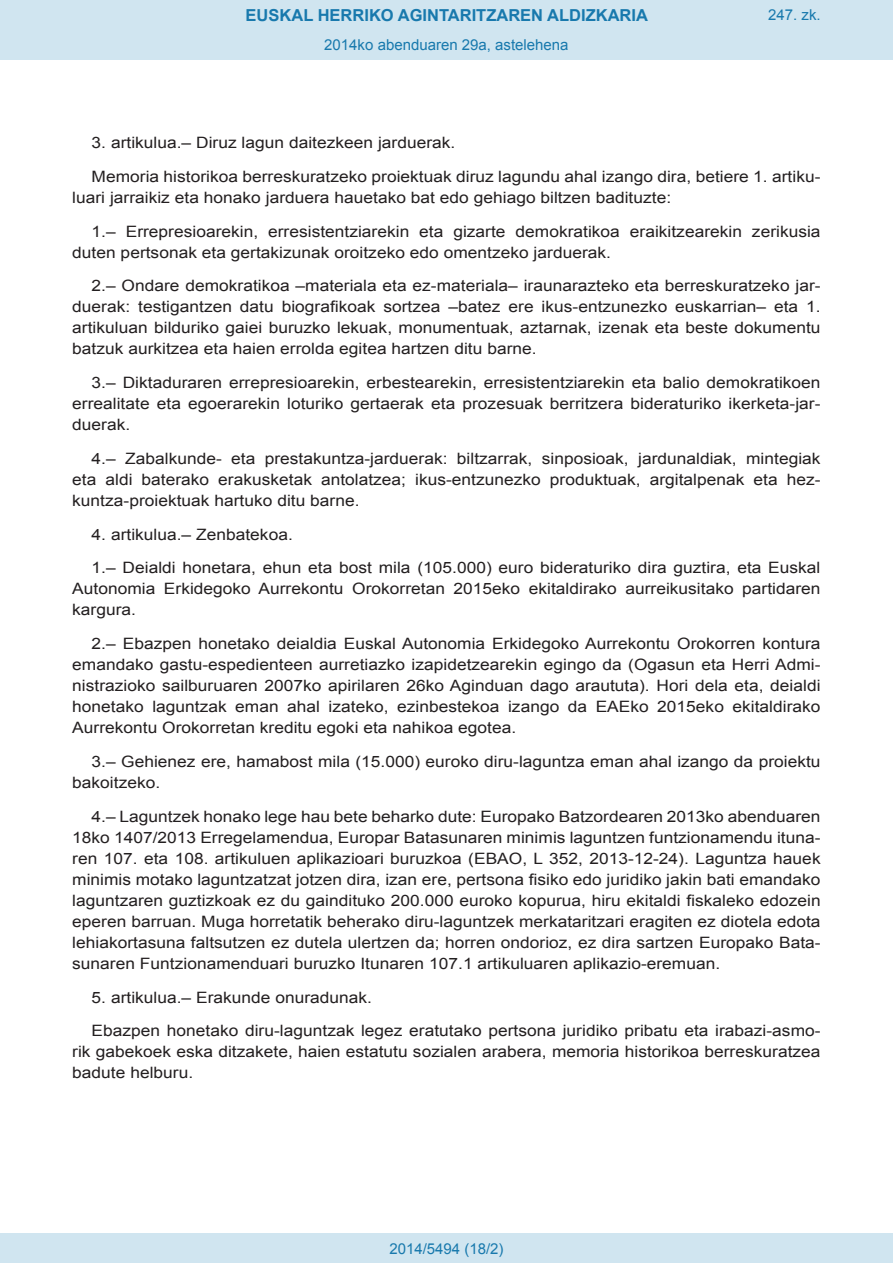
<style>
.page{position:relative;width:893px;height:1263px;background:#fff}
.page>*{position:absolute;margin:0;border:0;box-sizing:border-box;transform-origin:0 0}
.t1{font:700 16.5px "Arial";color:#1879ad}
.BOPVDetalle{font:15.6px/21px "Arial";color:#231f20;text-align:justify;scale:1.11 1}
.Paginacion_Centro{font:15px "Arial";color:#1879ad}
</style>
<div class="page">
<div style="left:0;top:0;width:893px;height:60px;background:#d0e5f0"></div>
<div style="left:0;top:1233px;width:893px;height:30px;background:#d0e5f0"></div>
<p class="t1" style="left:246px;top:4px;width:404px">EUSKAL HERRIKO AGINTARITZAREN ALDIZKARIA</p>
<p class="Paginacion_Centro" style="left:324px;top:35px;width:246px">2014ko abenduaren 29a, astelehena</p>
<p class="Paginacion_Centro" style="left:768px;top:5px;width:54px">247. zk.</p>
<p class="BOPVDetalle" style="left:92px;top:132px;width:329px">3. artikulua.– Diruz lagun daitezkeen jarduerak.</p>
<p class="BOPVDetalle" style="left:72px;top:166px;width:676px;text-indent:19px">Memoria historikoa berreskuratzeko proiektuak diruz lagundu ahal izango dira, betiere 1. artiku&shy;luari jarraikiz eta honako jarduera hauetako bat edo gehiago biltzen badituzte:</p>
<p class="BOPVDetalle" style="left:72px;top:221px;width:676px;text-indent:19px">1.– Errepresioarekin, erresistentziarekin eta gizarte demokratikoa eraikitzearekin zerikusia duten pertsonak eta gertakizunak oroitzeko edo omentzeko jarduerak.</p>
<p class="BOPVDetalle" style="left:72px;top:276px;width:676px;text-indent:19px">2.– Ondare demokratikoa –materiala eta ez-materiala– iraunarazteko eta berreskuratzeko jar&shy;duerak: testigantzen datu biografikoak sortzea –batez ere ikus-entzunezko euskarrian– eta 1. artikuluan bilduriko gaiei buruzko lekuak, monumentuak, aztarnak, izenak eta beste dokumentu batzuk aurkitzea eta haien errolda egitea hartzen ditu barne.</p>
<p class="BOPVDetalle" style="left:72px;top:372px;width:676px;text-indent:19px">3.– Diktaduraren errepresioarekin, erbestearekin, erresistentziarekin eta balio demokratikoen errealitate eta egoerarekin loturiko gertaerak eta prozesuak berritzera bideraturiko ikerketa-jar&shy;duerak.</p>
<p class="BOPVDetalle" style="left:72px;top:448px;width:676px;text-indent:19px">4.– Zabalkunde- eta prestakuntza-jarduerak: biltzarrak, sinposioak, jardunaldiak, mintegiak eta aldi baterako erakusketak antolatzea; ikus-entzunezko produktuak, argitalpenak eta hez&shy;kuntza-proiektuak hartuko ditu barne.</p>
<p class="BOPVDetalle" style="left:92px;top:524px;width:183px">4. artikulua.– Zenbatekoa.</p>
<p class="BOPVDetalle" style="left:72px;top:558px;width:676px;text-indent:19px">1.– Deialdi honetara, ehun eta bost mila (105.000) euro bideraturiko dira guztira, eta Euskal Autonomia Erkidegoko Aurrekontu Orokorretan 2015eko ekitaldirako aurreikusitako partidaren kargura.</p>
<p class="BOPVDetalle" style="left:72px;top:633px;width:676px;text-indent:19px">2.– Ebazpen honetako deialdia Euskal Autonomia Erkidegoko Aurrekontu Orokorren kontura emandako gastu-espedienteen aurretiazko izapidetzearekin egingo da (Ogasun eta Herri Admi&shy;nistrazioko sailburuaren 2007ko apirilaren 26ko Aginduan dago araututa). Hori dela eta, deialdi honetako laguntzak eman ahal izateko, ezinbestekoa izango da EAEko 2015eko ekitaldirako Aurrekontu Orokorretan kreditu egoki eta nahikoa egotea.</p>
<p class="BOPVDetalle" style="left:72px;top:751px;width:676px;text-indent:19px">3.– Gehienez ere, hamabost mila (15.000) euroko diru-laguntza eman ahal izango da proiektu bakoitzeko.</p>
<p class="BOPVDetalle" style="left:72px;top:806px;width:676px;text-indent:19px">4.– Laguntzek honako lege hau bete beharko dute: Europako Batzordearen 2013ko abenduaren 18ko 1407/2013 Erregelamendua, Europar Batasunaren minimis laguntzen funtzionamendu ituna&shy;ren 107. eta 108. artikuluen aplikazioari buruzkoa (EBAO, L 352, 2013-12-24). Laguntza hauek minimis motako laguntzatzat jotzen dira, izan ere, pertsona fisiko edo juridiko jakin bati emandako laguntzaren guztizkoak ez du gaindituko 200.000 euroko kopurua, hiru ekitaldi fiskaleko edozein eperen barruan. Muga horretatik beherako diru-laguntzek merkataritzari eragiten ez diotela edota lehiakortasuna faltsutzen ez dutela ulertzen da; horren ondorioz, ez dira sartzen Europako Bata&shy;sunaren Funtzionamenduari buruzko Itunaren 107.1 artikuluaren aplikazio-eremuan.</p>
<p class="BOPVDetalle" style="left:92px;top:987px;width:254px">5. artikulua.– Erakunde onuradunak.</p>
<p class="BOPVDetalle" style="left:72px;top:1020px;width:676px;text-indent:19px">Ebazpen honetako diru-laguntzak legez eratutako pertsona juridiko pribatu eta irabazi-asmo&shy;rik gabekoek eska ditzakete, haien estatutu sozialen arabera, memoria historikoa berreskuratzea badute helburu.</p>
<p class="Paginacion_Centro" style="left:389px;top:1238px;width:116px">2014/5494 (18/2)</p>
</div>
